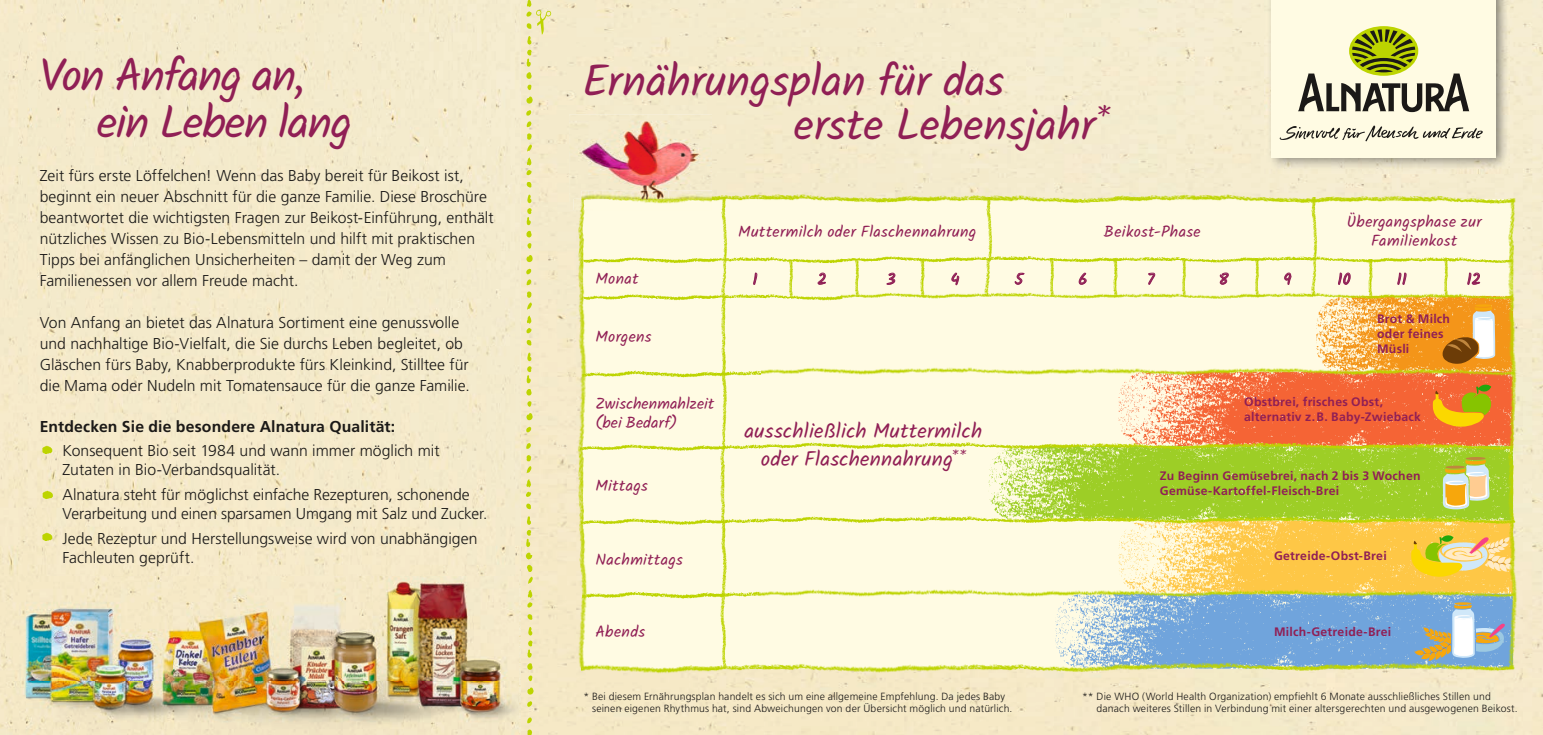
<style>
.page{position:relative;width:1543px;height:735px;background:#fff}
.page>*{position:absolute;margin:0;border:0;box-sizing:border-box;transform-origin:0 0}
.t1{font:45.5px/47.2px "Kalam";letter-spacing:-.03em;color:#901f55}
.t2{font:44.27px/44.3px "Kalam";color:#901f55}
.t3{font:20.82px/28px "Kalam";letter-spacing:.01em;color:#901f55;text-align:center}
.t4{font:300 15.75px/21px "Frutiger LT Pro";color:#1b1917}
.t5{font:15.75px/19.2px "Kalam";letter-spacing:.025em;color:#901f55;text-align:center}
.t6{font:700 15.75px "Frutiger LT Pro";letter-spacing:.01em;color:#1b1917}
.t7{font:15.75px/19.2px "Kalam";letter-spacing:.005em;color:#901f55}
.t8{font:700 12.25px/14.7px "Frutiger LT Pro";letter-spacing:.02em;color:#901f55}
.t9{font:300 10.5px/12.2px "Frutiger LT Pro";letter-spacing:.015em;color:#1b1917}
</style>
<div class="page">
<div style="left:0;top:0;width:1543px;height:734px;background:#f4eacb"></div>
<div style="left:584px;top:199px;width:929px;height:469px;background:#fffbe3"></div>
<svg style="left:539px;top:10px;width:12px;height:25px"></svg>
<img style="left:1264px;top:0;width:246px;height:174px">
<div style="left:1271px;top:0;width:225px;height:157px;background:#fffbe3"></div>
<svg style="left:1279px;top:125px;width:204px;height:16px"></svg>
<svg style="left:1298px;top:29px;width:171px;height:83px"></svg>
<img style="left:519px;top:0;width:20px;height:570px">
<img style="left:520px;top:554px;width:19px;height:180px">
<img style="left:1118px;top:527px;width:385px;height:60px">
<svg style="left:1410px;top:534px;width:93px;height:43px;background:#eccf60"></svg>
<img style="left:1316px;top:303px;width:187px;height:62px">
<hr style="left:1475px;top:304px;width:17px;height:3px;background:#f7a70c;border-radius:50%">
<svg style="left:1442px;top:306px;width:53px;height:57px;background:#d4a05c"></svg>
<img style="left:712px;top:189px;width:805px;height:15px">
<img style="left:574px;top:210px;width:13px;height:457px">
<img style="left:842px;top:255px;width:683px;height:11px">
<img style="left:581px;top:255px;width:261px;height:12px">
<img style="left:718px;top:197px;width:14px;height:461px">
<img style="left:982px;top:258px;width:13px;height:33px">
<img style="left:1308px;top:198px;width:13px;height:93px">
<img style="left:785px;top:260px;width:13px;height:32px">
<img style="left:851px;top:259px;width:13px;height:32px">
<img style="left:917px;top:259px;width:13px;height:32px">
<img style="left:1110px;top:259px;width:13px;height:32px">
<img style="left:1178px;top:258px;width:13px;height:33px">
<img style="left:842px;top:291px;width:683px;height:12px">
<img style="left:581px;top:292px;width:261px;height:12px">
<img style="left:1046px;top:259px;width:14px;height:37px">
<img style="left:1251px;top:258px;width:13px;height:38px">
<img style="left:1365px;top:259px;width:13px;height:38px">
<img style="left:1440px;top:258px;width:13px;height:38px">
<img style="left:569px;top:115px;width:143px;height:95px">
<img style="left:592px;top:199px;width:120px;height:11px">
<img style="left:582px;top:190px;width:130px;height:9px">
<svg style="left:574px;top:199px;width:18px;height:11px"></svg>
<img style="left:983px;top:197px;width:13px;height:64px">
<img style="left:1055px;top:601px;width:448px;height:57px">
<img style="left:1118px;top:379px;width:385px;height:61px">
<img style="left:988px;top:453px;width:515px;height:61px">
<img style="left:1503px;top:198px;width:19px;height:470px">
<svg style="left:1466px;top:456px;width:19px;height:4px"></svg>
<svg style="left:1443px;top:459px;width:47px;height:50px;background:#d6ce7c"></svg>
<svg style="left:1431px;top:384px;width:61px;height:43px;background:#da981c"></svg>
<svg style="left:1414px;top:602px;width:92px;height:56px;background:#a3b6c2"></svg>
<img style="left:581px;top:658px;width:937px;height:21px">
<img style="left:760px;top:587px;width:760px;height:14px">
<img style="left:582px;top:589px;width:178px;height:14px">
<img style="left:760px;top:514px;width:759px;height:13px">
<img style="left:582px;top:515px;width:178px;height:14px">
<img style="left:761px;top:365px;width:759px;height:14px">
<img style="left:582px;top:367px;width:179px;height:15px">
<img style="left:759px;top:440px;width:759px;height:13px">
<img style="left:580px;top:441px;width:179px;height:14px">
<img style="left:0;top:575px;width:521px;height:159px">
<svg style="left:753px;top:262px;width:4px;height:22px"></svg>
<svg style="left:818px;top:272px;width:8px;height:12px"></svg>
<svg style="left:887px;top:272px;width:8px;height:12px"></svg>
<svg style="left:951px;top:272px;width:8px;height:13px"></svg>
<svg style="left:1015px;top:273px;width:9px;height:11px"></svg>
<svg style="left:1079px;top:272px;width:7px;height:12px"></svg>
<svg style="left:1148px;top:273px;width:7px;height:11px"></svg>
<svg style="left:1220px;top:272px;width:9px;height:12px"></svg>
<svg style="left:1284px;top:272px;width:7px;height:12px"></svg>
<svg style="left:1338px;top:262px;width:12px;height:22px"></svg>
<svg style="left:1397px;top:262px;width:9px;height:22px"></svg>
<svg style="left:1467px;top:262px;width:13px;height:22px"></svg>
<img style="left:38px;top:444px;width:23px;height:17px">
<img style="left:38px;top:489px;width:23px;height:16px">
<img style="left:38px;top:531px;width:23px;height:16px">
<h1 class="t1" style="left:97px;top:55px;width:257px;text-indent:-57px">Von Anfang an, ein Leben lang</h1>
<p class="t4" style="left:40px;top:165px;width:455px">Zeit fürs erste Löffelchen! Wenn das Baby bereit für Beikost ist, beginnt ein neuer Abschnitt für die ganze Familie. Diese Broschüre beantwortet die wichtigsten Fragen zur Beikost-Einführung, enthält nützliches Wissen zu Bio-Lebensmitteln und hilft mit praktischen Tipps bei anfänglichen Unsicherheiten – damit der Weg zum Familienessen vor allem Freude macht.</p>
<p class="t4" style="left:40px;top:312px;width:432px">Von Anfang an bietet das Alnatura Sortiment eine genussvolle und nachhaltige Bio-Vielfalt, die Sie durchs Leben begleitet, ob Gläschen fürs Baby, Knabberprodukte fürs Kleinkind, Stilltee für die Mama oder Nudeln mit Tomatensauce für die ganze Familie.</p>
<p class="t6" style="left:40px;top:416px;width:357px">Entdecken Sie die besondere Alnatura Qualität:</p>
<p class="t4" style="left:62px;top:441px;width:379px;line-height:19.2px">Konsequent Bio seit 1984 und wann immer möglich mit<br>Zutaten in Bio-Verbandsqualität.</p>
<p class="t4" style="left:62px;top:484px;width:427px;line-height:19.2px">Alnatura steht für möglichst einfache Rezepturen, schonende<br>Verarbeitung und einen sparsamen Umgang mit Salz und Zucker.</p>
<p class="t4" style="left:62px;top:528px;width:416px;line-height:19.2px">Jede Rezeptur und Herstellungsweise wird von unabhängigen<br>Fachleuten geprüft.</p>
<h2 class="t2" style="left:794px;top:61px;width:317px;text-indent:-212px">Ernährungsplan für das<br>erste Lebensjahr*</h2>
<p class="t5" style="left:738px;top:222px;width:240px">Muttermilch oder Flaschennahrung</p>
<p class="t5" style="left:1104px;top:222px;width:98px">Beikost-Phase</p>
<p class="t5" style="left:1347px;top:213px;width:136px">Übergangsphase zur<br>Familienkost</p>
<p class="t5" style="left:595px;top:270px;width:45px">Monat</p>
<p class="t5" style="left:595px;top:327px;width:58px">Morgens</p>
<p class="t7" style="left:595px;top:394px;width:120px">Zwischenmahlzeit (bei Bedarf)</p>
<p class="t5" style="left:595px;top:477px;width:54px">Mittags</p>
<p class="t5" style="left:595px;top:550px;width:89px">Nachmittags</p>
<p class="t5" style="left:595px;top:623px;width:51px">Abends</p>
<p class="t5" style="left:752px;top:270px;width:6px">1</p>
<p class="t5" style="left:817px;top:270px;width:11px">2</p>
<p class="t5" style="left:886px;top:270px;width:11px">3</p>
<p class="t5" style="left:951px;top:270px;width:10px">4</p>
<p class="t5" style="left:1015px;top:270px;width:10px">5</p>
<p class="t5" style="left:1078px;top:270px;width:10px">6</p>
<p class="t5" style="left:1147px;top:270px;width:9px">7</p>
<p class="t5" style="left:1219px;top:270px;width:11px">8</p>
<p class="t5" style="left:1283px;top:270px;width:9px">9</p>
<p class="t5" style="left:1337px;top:270px;width:15px">10</p>
<p class="t5" style="left:1396px;top:270px;width:12px">11</p>
<p class="t5" style="left:1466px;top:270px;width:16px">12</p>
<h3 class="t3" style="left:744px;top:418px;width:239px">ausschließlich Muttermilch oder Flaschennahrung**</h3>
<p class="t8" style="left:1377px;top:311px;width:75px">Brot &amp; Milch oder feines<br>Müsli</p>
<p class="t8" style="left:1244px;top:394px;width:178px">Obstbrei, frisches Obst, alternativ z. B. Baby-Zwieback</p>
<p class="t8" style="left:1160px;top:468px;width:262px">Zu Beginn Gemüsebrei, nach 2 bis 3 Wochen<br>Gemüse-Kartoffel-Fleisch-Brei</p>
<p class="t8" style="left:1274px;top:547px;width:114px">Getreide-Obst-Brei</p>
<p class="t8" style="left:1274px;top:623px;width:119px">Milch-Getreide-Brei</p>
<p class="t9" style="left:592px;top:690px;width:422px;text-indent:-9px">* Bei diesem Ernährungsplan handelt es sich um eine allgemeine Empfehlung. Da jedes Baby seinen eigenen Rhythmus hat, sind Abweichungen von der Übersicht möglich und natürlich.</p>
<p class="t9" style="left:1096px;top:690px;width:423px;text-indent:-14px">** Die WHO (World Health Organization) empfiehlt 6 Monate ausschließliches Stillen und danach weiteres Stillen in Verbindung mit einer altersgerechten und ausgewogenen Beikost.</p>
</div>
